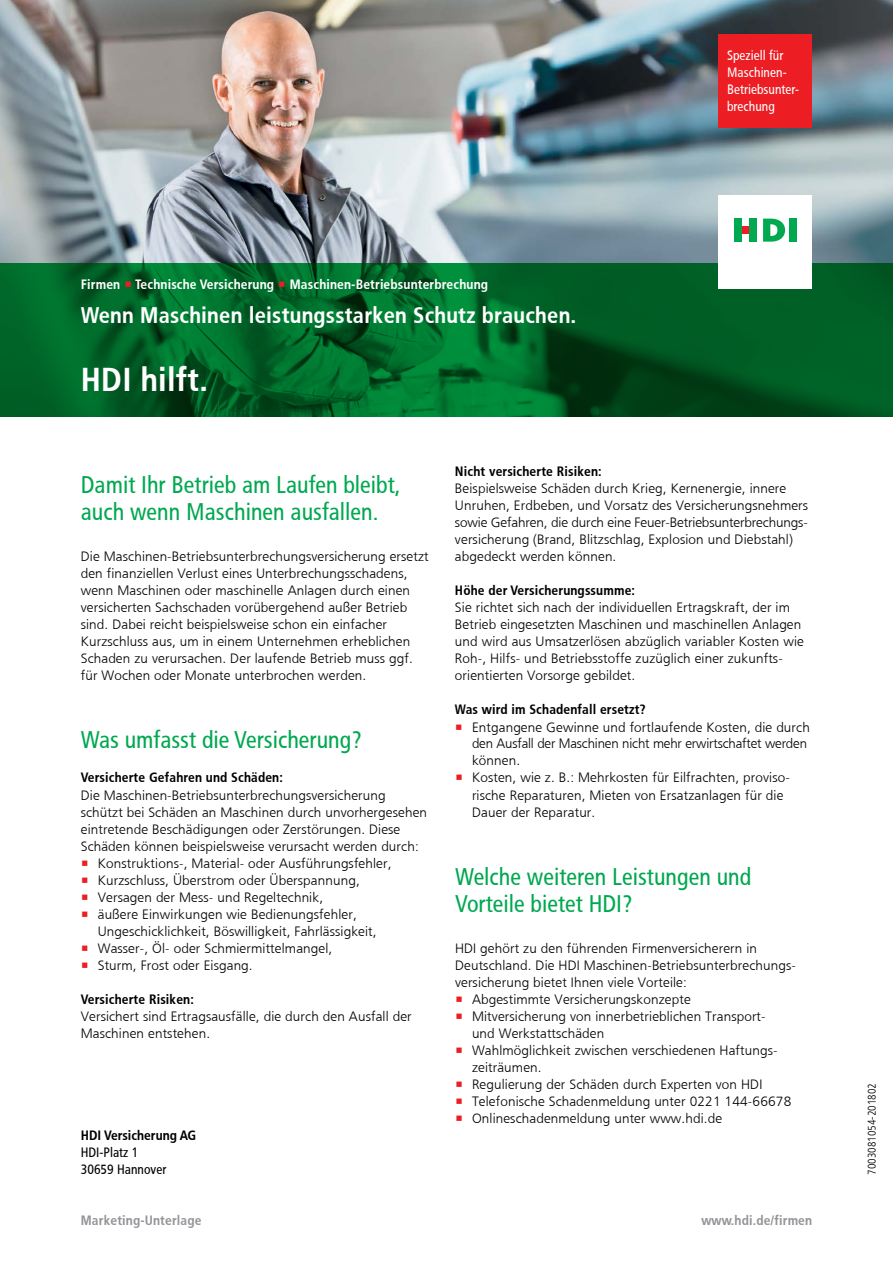
<style>
.page{position:relative;width:893px;height:1263px;background:#fff}
.page>*{position:absolute;margin:0;border:0;box-sizing:border-box;transform-origin:0 0}
.t1{font:33px "HDI Gerling Sans Cond Bold";letter-spacing:.01em;color:#fff}
.t2{font:24px/27px "HDI Gerling Sans Cond Regular";color:#00a850}
.t3{font:22.5px "HDI Gerling Sans Cond Bold";letter-spacing:.01em;color:#fff}
.t4{font:13.5px/17px "HDI Gerling Sans Light";letter-spacing:.01em;color:#000}
.t5{font:13.5px "HDI Gerling Sans Cond Bold";letter-spacing:.01em;color:#000}
.t6{font:13.5px "HDI Gerling Sans Cond Bold";letter-spacing:.01em;color:#fff}
.t7{font:13.5px/17px "HDI Gerling Sans Cond Regular";color:#fff}
.t8{font:13.5px "HDI Gerling Sans Cond Bold";letter-spacing:.01em;color:#939598}
.t9{font:13.5px/17px "HDI Gerling Sans Cond Regular";color:#000}
.t10{font:11.25px "HDI Gerling Sans Cond Light";color:#000}
.s1{color:#ed1d24}
</style>
<div class="page">
<img style="left:0;top:0;width:893px;height:264px">
<svg style="left:0;top:264px;width:893px;height:153px;background:#006126"></svg>
<div style="left:719px;top:196px;width:93px;height:93px;background:#fff"></div>
<div style="left:742px;top:226px;width:7px;height:8px;background:#ed1d24"></div>
<svg style="left:763px;top:219px;width:22px;height:23px"></svg>
<div style="left:789px;top:219px;width:8px;height:23px;background:#00a850"></div>
<div style="left:749px;top:219px;width:8px;height:23px;background:#00a850"></div>
<div style="left:734px;top:219px;width:8px;height:23px;background:#00a850"></div>
<div style="left:719px;top:34px;width:93px;height:94px;background:#ed1d24"></div>
<p class="t7" style="left:727px;top:47px;width:73px">Speziell für<br>Maschinen-<br>Betriebsunter&shy;brechung</p>
<p class="t6" style="left:81px;top:277px;width:409px">Firmen <span class="s1">•</span> Technische Versicherung <span class="s1">•</span> Maschinen-Betriebsunterbrechung</p>
<h3 class="t3" style="left:81px;top:302px;width:497px">Wenn Maschinen leistungsstarken Schutz brauchen.</h3>
<h1 class="t1" style="left:81px;top:361px;width:129px">HDI hilft.</h1>
<h2 class="t2" style="left:81px;top:472px;width:321px">Damit Ihr Betrieb am Laufen bleibt, auch wenn Maschinen ausfallen.</h2>
<p class="t4" style="left:81px;top:548px;width:349px">Die Maschinen-Betriebsunterbrechungsversicherung ersetzt den finanziellen Verlust eines Unterbrechungsschadens, wenn Maschinen oder maschinelle Anlagen durch einen versicherten Sachschaden vorübergehend außer Betrieb sind. Dabei reicht beispielsweise schon ein einfacher Kurzschluss aus, um in einem Unternehmen erheblichen Schaden zu verursachen. Der laufende Betrieb muss ggf. für Wochen oder Monate unterbrochen werden.</p>
<h2 class="t2" style="left:81px;top:727px;width:283px">Was umfasst die Versicherung?</h2>
<p class="t5" style="left:81px;top:770px;width:204px">Versicherte Gefahren und Schäden:</p>
<p class="t4" style="left:81px;top:786px;width:348px">Die Maschinen-Betriebsunterbrechungsversicherung schützt bei Schäden an Maschinen durch unvorhergesehen eintretende Beschädigungen oder Zerstörungen. Diese Schäden können beispielsweise verursacht werden durch:</p>
<p class="t4" style="left:81px;top:854px;width:312px"><span class="s1">•</span> Konstruktions-, Material- oder Ausführungsfehler,</p>
<p class="t4" style="left:81px;top:871px;width:280px"><span class="s1">•</span> Kurzschluss, Überstrom oder Überspannung,</p>
<p class="t4" style="left:81px;top:888px;width:244px"><span class="s1">•</span> Versagen der Mess- und Regeltechnik,</p>
<p class="t4" style="left:98px;top:905px;width:280px;text-indent:-17px"><span class="s1">•</span> äußere Einwirkungen wie Bedienungsfehler,<br>Ungeschicklichkeit, Böswilligkeit, Fahrlässigkeit,</p>
<p class="t4" style="left:81px;top:939px;width:253px"><span class="s1">•</span> Wasser-, Öl- oder Schmiermittelmangel,</p>
<p class="t4" style="left:81px;top:956px;width:173px"><span class="s1">•</span> Sturm, Frost oder Eisgang.</p>
<p class="t5" style="left:81px;top:991px;width:115px">Versicherte Risiken:</p>
<p class="t4" style="left:81px;top:1008px;width:332px">Versichert sind Ertragsausfälle, die durch den Ausfall der<br>Maschinen entstehen.</p>
<p class="t5" style="left:81px;top:1127px;width:117px">HDI Versicherung AG</p>
<p class="t9" style="left:81px;top:1144px;width:87px">HDI-Platz 1<br>30659 Hannover</p>
<p class="t8" style="left:81px;top:1212px;width:122px">Marketing-Unterlage</p>
<p class="t5" style="left:455px;top:464px;width:148px">Nicht versicherte Risiken:</p>
<p class="t4" style="left:455px;top:480px;width:355px">Beispielsweise Schäden durch Krieg, Kernenergie, innere Unruhen, Erdbeben, und Vorsatz des Versicherungsnehmers sowie Gefahren, die durch eine Feuer-Betriebsunterbrechungs&shy;versicherung (Brand, Blitzschlag, Explosion und Diebstahl) abgedeckt werden können.</p>
<p class="t5" style="left:455px;top:583px;width:182px">Höhe der Versicherungssumme:</p>
<p class="t4" style="left:455px;top:599px;width:350px">Sie richtet sich nach der individuellen Ertragskraft, der im Betrieb eingesetzten Maschinen und maschinellen Anlagen und wird aus Umsatzerlösen abzüglich variabler Kosten wie Roh-, Hilfs- und Betriebsstoffe zuzüglich einer zukunfts&shy;orientierten Vorsorge gebildet.</p>
<p class="t5" style="left:455px;top:702px;width:192px">Was wird im Schadenfall ersetzt?</p>
<p class="t4" style="left:472px;top:718px;width:339px;text-indent:-17px"><span class="s1">•</span> Entgangene Gewinne und fortlaufende Kosten, die durch den Ausfall der Maschinen nicht mehr erwirtschaftet werden können.</p>
<p class="t4" style="left:472px;top:769px;width:318px;text-indent:-17px"><span class="s1">•</span> Kosten, wie z. B.: Mehrkosten für Eilfrachten, proviso&shy;rische Reparaturen, Mieten von Ersatzanlagen für die<br>Dauer der Reparatur.</p>
<h2 class="t2" style="left:455px;top:863px;width:298px">Welche weiteren Leistungen und<br>Vorteile bietet HDI?</h2>
<p class="t4" style="left:455px;top:939px;width:342px">HDI gehört zu den führenden Firmenversicherern in<br>Deutschland. Die HDI Maschinen-Betriebsunterbrechungs&shy;versicherung bietet Ihnen viele Vorteile:</p>
<p class="t4" style="left:455px;top:990px;width:237px"><span class="s1">•</span> Abgestimmte Versicherungskonzepte</p>
<p class="t4" style="left:472px;top:1007px;width:295px;text-indent:-17px"><span class="s1">•</span> Mitversicherung von innerbetrieblichen Transport&shy;und Werkstattschäden</p>
<p class="t4" style="left:472px;top:1042px;width:306px;text-indent:-17px"><span class="s1">•</span> Wahlmöglichkeit zwischen verschiedenen Haftungs&shy;zeiträumen.</p>
<p class="t4" style="left:455px;top:1076px;width:309px"><span class="s1">•</span> Regulierung der Schäden durch Experten von HDI</p>
<p class="t4" style="left:455px;top:1093px;width:338px"><span class="s1">•</span> Telefonische Schadenmeldung unter 0221 144-66678</p>
<p class="t4" style="left:455px;top:1110px;width:269px"><span class="s1">•</span> Onlineschadenmeldung unter www.hdi.de</p>
<p class="t8" style="left:701px;top:1212px;width:112px">www.hdi.de/firmen</p>
<p class="t10" style="left:866px;top:1175px;width:93px;rotate:-90deg">7003081054-201802</p>
</div>
